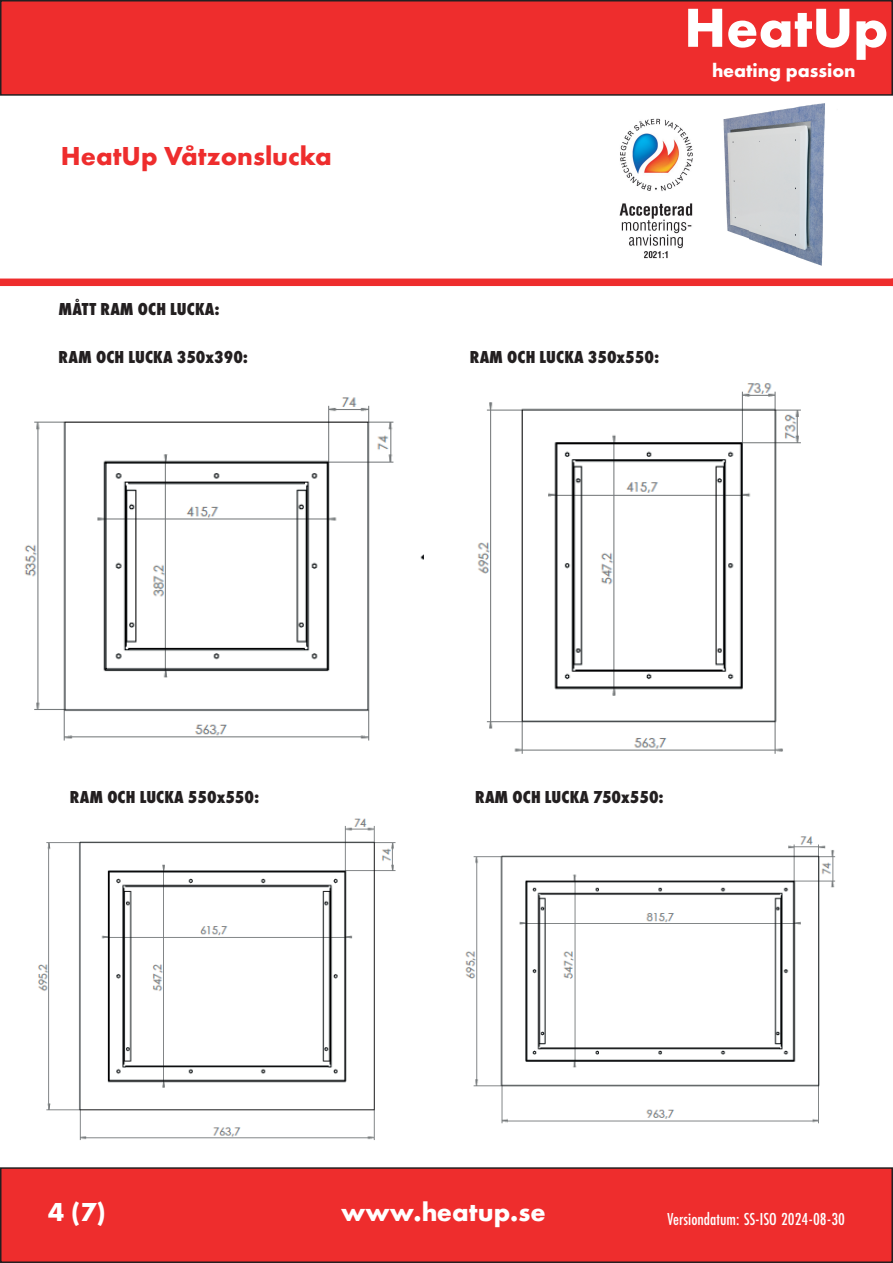
<style>
.page{position:relative;width:893px;height:1263px;background:#fff}
.page>*{position:absolute;margin:0;border:0;box-sizing:border-box;transform-origin:0 0}
.t1{font:700 57px "Futura PT";color:#fff}
.t2{font:700 27px "Futura PT";color:#ee2d2d}
.t3{font:700 27px "Futura PT";color:#fff}
.t4{font:700 19.5px "Futura PT";color:#fff}
.t5{font:800 18px "Futura PT Cond";color:#231f20}
.t6{font:500 18px "Futura PT Cond";color:#fff}
</style>
<div class="page">
<div style="left:0;top:279px;width:893px;height:7px;background:#ee2d2d"></div>
<div style="left:1px;top:1168px;width:891px;height:94px;background:#ee2d2d"></div>
<div style="left:0;top:1167px;width:893px;height:96px;border:2px solid #231f20"></div>
<div style="left:1px;top:1px;width:891px;height:94px;background:#ee2d2d"></div>
<div style="left:0;top:0;width:893px;height:96px;border:2px solid #231f20"></div>
<img style="left:723px;top:103px;width:102px;height:163px">
<img style="left:24px;top:397px;width:399px;height:344px">
<img style="left:477px;top:383px;width:324px;height:371px">
<img style="left:38px;top:818px;width:358px;height:322px">
<img style="left:465px;top:836px;width:371px;height:288px">
<img style="left:619px;top:118px;width:74px;height:141px">
<h2 class="t2" style="left:61px;top:139px;width:272px">HeatUp Våtzonslucka</h2>
<h1 class="t1" style="left:684px;top:-9px;width:206px">HeatUp</h1>
<p class="t4" style="left:712px;top:58px;width:145px">heating passion</p>
<p class="t5" style="left:59px;top:299px;width:163px">MÅTT RAM OCH LUCKA:</p>
<p class="t5" style="left:59px;top:347px;width:191px">RAM OCH LUCKA 350x390:</p>
<p class="t5" style="left:470px;top:347px;width:191px">RAM OCH LUCKA 350x550:</p>
<p class="t5" style="left:70px;top:787px;width:191px">RAM OCH LUCKA 550x550:</p>
<p class="t5" style="left:475px;top:787px;width:190px">RAM OCH LUCKA 750x550:</p>
<h2 class="t3" style="left:48px;top:1194px;width:59px">4 (7)</h2>
<p class="t6" style="left:668px;top:1208px;width:179px">Versiondatum: SS-ISO 2024-08-30</p>
<h2 class="t3" style="left:341px;top:1194px;width:206px">www.heatup.se</h2>
</div>
